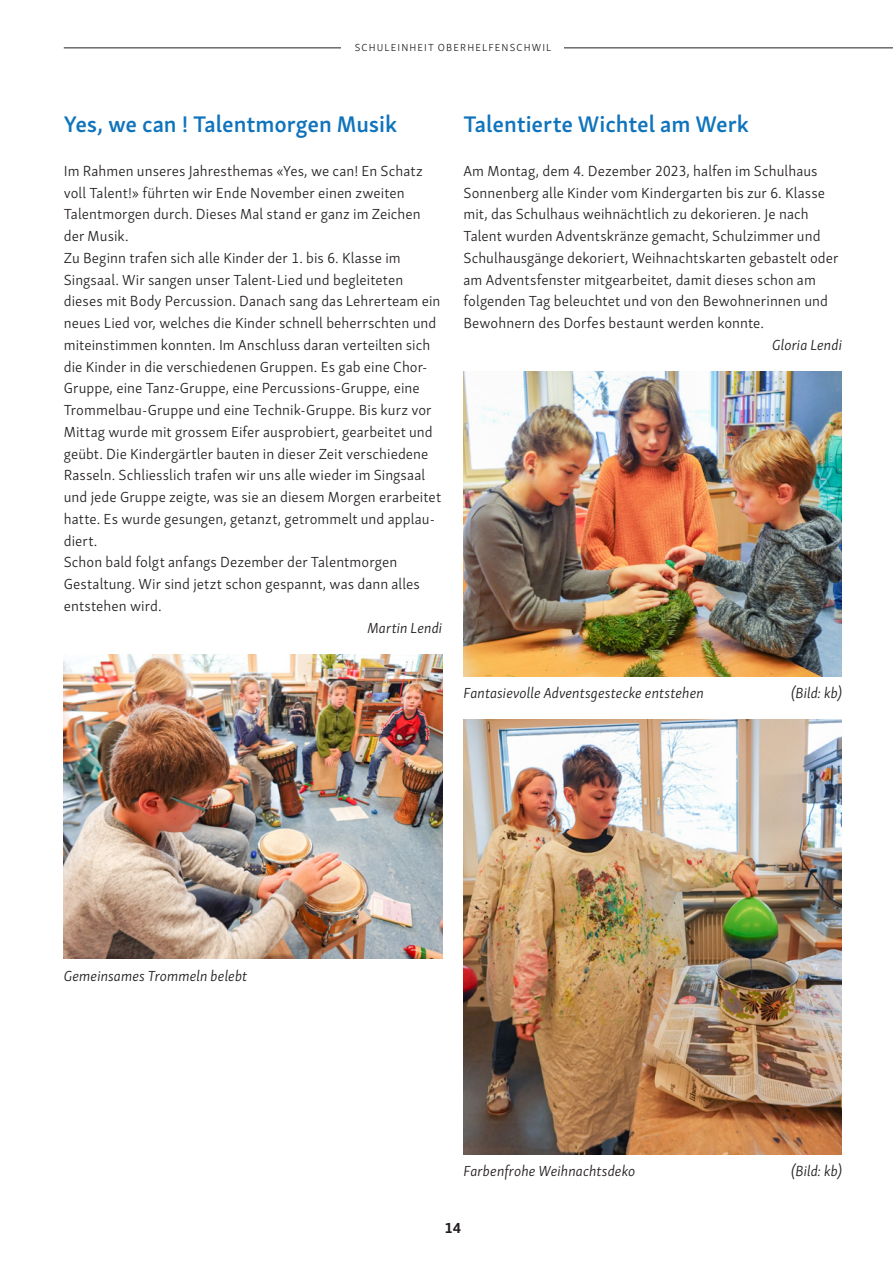
<style>
.page{position:relative;width:893px;height:1263px;background:#fff}
.page>*{position:absolute;margin:0;border:0;box-sizing:border-box;transform-origin:0 0}
.haupttitel{font:600 23.25px "Skolar Sans PE";letter-spacing:-.005em;color:#1074bc}
.Lauftext{font:300 15px/21.8px "Skolar Sans Latn";letter-spacing:.005em;color:#231f20}
.Bildlegende{font:italic 300 15px "Skolar Sans Latn";letter-spacing:.005em;color:#231f20}
.Autor{font:italic 300 15px "Skolar Sans Latn";letter-spacing:.005em;color:#231f20}
.t1{font:700 15px "Skolar Sans Latn";color:#231f20}
.Rubriktitel_Gemeinde{font:300 10.5px "Skolar Sans Latn";letter-spacing:.11em;color:#231f20}
</style>
<div class="page">
<hr style="left:64px;top:48px;width:829px;height:1px;background:#231f20">
<div style="left:342px;top:43px;width:222px;height:8px;background:#fff"></div>
<img style="left:64px;top:654px;width:378px;height:305px">
<img style="left:463px;top:372px;width:379px;height:304px">
<img style="left:463px;top:720px;width:379px;height:435px">
<p class="Rubriktitel_Gemeinde" style="left:355px;top:40px;width:198px">SCHULEINHEIT OBERHELFENSCHWIL</p>
<p class="haupttitel" style="left:64px;top:106px;width:335px">Yes, we can ! Talentmorgen Musik</p>
<p class="Lauftext" style="left:64px;top:159px;width:360px">Im Rahmen unseres Jahresthemas «Yes, we can! En Schatz voll Talent!» führten wir Ende November einen zweiten Talentmorgen durch. Dieses Mal stand er ganz im Zeichen der Musik.</p>
<p class="Lauftext" style="left:64px;top:246px;width:379px">Zu Beginn trafen sich alle Kinder der 1. bis 6. Klasse im Singsaal. Wir sangen unser Talent-Lied und begleiteten dieses mit Body Percussion. Danach sang das Lehrerteam ein neues Lied vor, welches die Kinder schnell beherrschten und miteinstimmen konnten. Im Anschluss daran verteilten sich die Kinder in die verschiedenen Gruppen. Es gab eine Chor-Gruppe, eine Tanz-Gruppe, eine Percussions-Gruppe, eine Trommelbau-Gruppe und eine Technik-Gruppe. Bis kurz vor Mittag wurde mit grossem Eifer ausprobiert, gearbeitet und geübt. Die Kindergärtler bauten in dieser Zeit verschiedene Rasseln. Schliesslich trafen wir uns alle wieder im Singsaal und jede Gruppe zeigte, was sie an diesem Morgen erarbeitet hatte. Es wurde gesungen, getanzt, getrommelt und applau&shy;diert.</p>
<p class="Lauftext" style="left:64px;top:550px;width:358px">Schon bald folgt anfangs Dezember der Talentmorgen<br>Gestaltung. Wir sind jetzt schon gespannt, was dann alles entstehen wird.</p>
<p class="Autor" style="left:367px;top:616px;width:76px">Martin Lendi</p>
<p class="haupttitel" style="left:463px;top:106px;width:287px">Talentierte Wichtel am Werk</p>
<p class="Lauftext" style="left:463px;top:159px;width:376px">Am Montag, dem 4. Dezember 2023, halfen im Schulhaus Sonnenberg alle Kinder vom Kindergarten bis zur 6. Klasse mit, das Schulhaus weihnächtlich zu dekorieren. Je nach Talent wurden Adventskränze gemacht, Schulzimmer und Schulhausgänge dekoriert, Weihnachtskarten gebastelt oder am Adventsfenster mitgearbeitet, damit dieses schon am folgenden Tag beleuchtet und von den Bewohnerinnen und Bewohnern des Dorfes bestaunt werden konnte.</p>
<p class="Autor" style="left:772px;top:334px;width:71px">Gloria Lendi</p>
<p class="Bildlegende" style="left:463px;top:682px;width:242px">Fantasievolle Adventsgestecke entstehen</p>
<p class="Bildlegende" style="left:791px;top:682px;width:52px">(Bild: kb)</p>
<p class="Bildlegende" style="left:64px;top:964px;width:185px">Gemeinsames Trommeln belebt</p>
<p class="Bildlegende" style="left:463px;top:1160px;width:173px">Farbenfrohe Weihnachtsdeko</p>
<p class="Bildlegende" style="left:791px;top:1160px;width:52px">(Bild: kb)</p>
<p class="t1" style="left:445px;top:1215px;width:18px">14</p>
</div>
